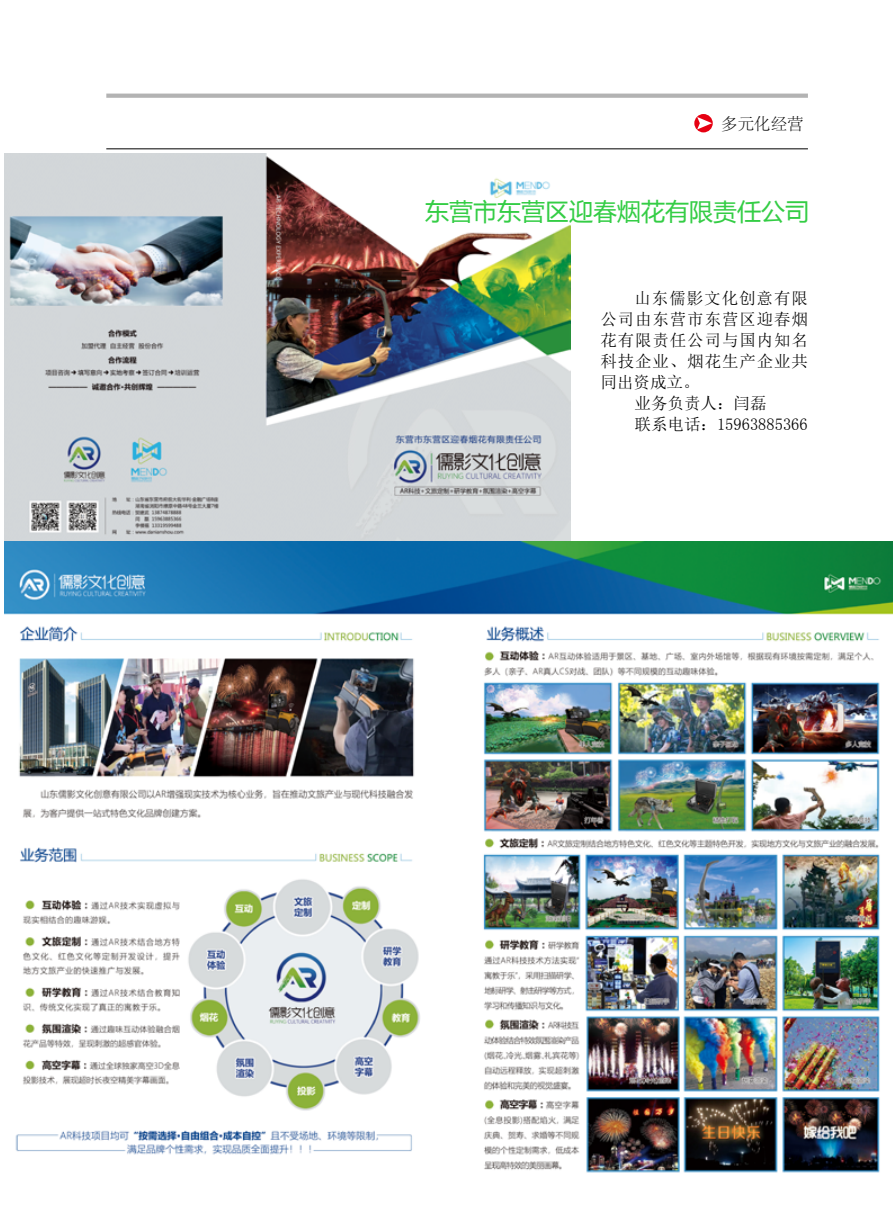
<style>
.page{position:relative;width:893px;height:1212px;background:#fff}
.page>*{position:absolute;margin:0;border:0;box-sizing:border-box;transform-origin:0 0}
.t1{font:24px "Microsoft Ya Hei";color:#34cd45}
.t2{font:16.5px "Sim Sun";letter-spacing:.05em;color:#000}
.t3{font:16.5px "Sim Sun";color:#000}
.t4{font:300 16.5px "Adobe Song Std";color:#000}
</style>
<div class="page">
<svg style="left:106px;top:94px;width:702px;height:4px;background:#b6b6b6"></svg>
<svg style="left:694px;top:114px;width:19px;height:18px"></svg>
<svg style="left:697px;top:117px;width:15px;height:12px"></svg>
<hr style="left:106px;top:149px;width:702px;height:1px;background:#000">
<img style="left:4px;top:153px;width:567px;height:388px">
<img style="left:4px;top:541px;width:889px;height:632px">
<p class="t4" style="left:721px;top:116px;width:84px">多元化经营</p>
<h1 class="t1" style="left:425px;top:196px;width:385px">东营市东营区迎春烟花有限责任公司</h1>
<p class="t2" style="left:634px;top:289px;width:175px">山东儒影文化创意有限</p>
<p class="t2" style="left:600px;top:310px;width:209px">公司由东营市东营区迎春烟</p>
<p class="t2" style="left:600px;top:331px;width:209px">花有限责任公司与国内知名</p>
<p class="t2" style="left:600px;top:352px;width:209px">科技企业、烟花生产企业共</p>
<p class="t2" style="left:600px;top:374px;width:101px">同出资成立。</p>
<p class="t2" style="left:634px;top:395px;width:133px">业务负责人：闫磊</p>
<p class="t3" style="left:634px;top:416px;width:175px">联系电话：15963885366</p>
</div>
